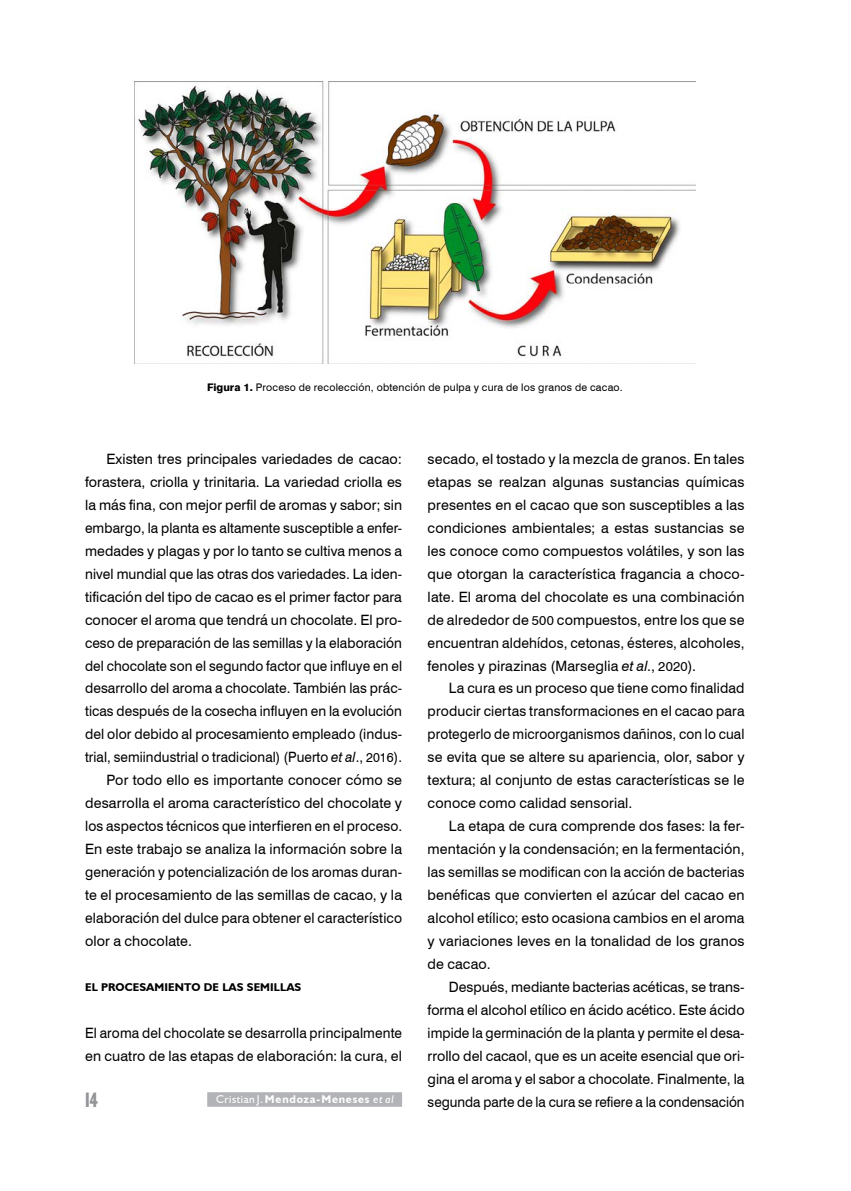
<style>
.page{position:relative;width:851px;height:1191px;background:#fff}
.page>*{position:absolute;margin:0;border:0;box-sizing:border-box;transform-origin:0 0}
.t1{font:700 condensed 21px "Humanist 521 BT Xtra";color:#939598;scale:.75 1}
.t2{font:14.25px/23px "Swiss 721 BT";letter-spacing:.005em;color:#000;text-align:justify}
.t3{font:14.25px/23px "Swiss 721 BT";letter-spacing:.005em;color:#000;scale:.96 1}
.t4{font:14.25px "Swiss 721 BT";letter-spacing:.005em;color:#000;scale:.95 1}
.t5{font:700 11.25px "Humanist 521 BT";letter-spacing:.07em;color:#fff}
.t6{font:700 11.25px "Humanist 521 BT";letter-spacing:.01em;color:#000}
.t7{font:10.5px "Swiss 721 BT";letter-spacing:.02em;color:#000}
.s1{font-weight:800}
.s2{font-style:italic}
.s3{font-size:13.05px}
.s4{font-weight:400}
.s5{font-weight:400;font-style:italic}
</style>
<div class="page">
<div style="left:207px;top:1092px;width:195px;height:14px;background:#b1b3b6"></div>
<img style="left:134px;top:82px;width:561px;height:281px">
<p class="t7" style="left:207px;top:380px;width:417px"><span class="s1">Figura 1.</span> Proceso de recolección, obtención de pulpa y cura de los granos de cacao.</p>
<p class="t2" style="left:106px;top:447px;width:297px">Existen tres principales variedades de cacao:</p>
<p class="t2" style="left:85px;top:470px;width:318px">forastera, criolla y trinitaria. La variedad criolla es</p>
<p class="t2" style="left:85px;top:493px;width:318px">la más fina, con mejor perfil de aromas y sabor; sin</p>
<p class="t3" style="left:85px;top:515px;width:331px">embargo, la planta es altamente susceptible a enfer-</p>
<p class="t2" style="left:85px;top:538px;width:318px">medades y plagas y por lo tanto se cultiva menos a</p>
<p class="t2" style="left:85px;top:561px;width:318px">nivel mundial que las otras dos variedades. La iden-</p>
<p class="t2" style="left:85px;top:584px;width:318px">tificación del tipo de cacao es el primer factor para</p>
<p class="t2" style="left:85px;top:607px;width:318px">conocer el aroma que tendrá un chocolate. El pro-</p>
<p class="t3" style="left:85px;top:630px;width:331px">ceso de preparación de las semillas y la elaboración</p>
<p class="t3" style="left:85px;top:653px;width:331px">del chocolate son el segundo factor que influye en el</p>
<p class="t2" style="left:85px;top:676px;width:318px">desarrollo del aroma a chocolate. También las prác-</p>
<p class="t3" style="left:85px;top:699px;width:331px">ticas después de la cosecha influyen en la evolución</p>
<p class="t2" style="left:85px;top:722px;width:318px">del olor debido al procesamiento empleado (indus-</p>
<p class="t4" style="left:85px;top:747px;width:335px">trial, semiindustrial o tradicional) (Puerto <span class="s2">et al</span>., <span class="s3">2016</span>).</p>
<p class="t2" style="left:106px;top:768px;width:297px">Por todo ello es importante conocer cómo se</p>
<p class="t2" style="left:85px;top:791px;width:318px">desarrolla el aroma característico del chocolate y</p>
<p class="t2" style="left:85px;top:814px;width:318px">los aspectos técnicos que interfieren en el proceso.</p>
<p class="t2" style="left:85px;top:837px;width:318px">En este trabajo se analiza la información sobre la</p>
<p class="t3" style="left:85px;top:860px;width:331px">generación y potencialización de los aromas duran-</p>
<p class="t2" style="left:85px;top:883px;width:318px">te el procesamiento de las semillas de cacao, y la</p>
<p class="t2" style="left:85px;top:906px;width:318px">elaboración del dulce para obtener el característico</p>
<p class="t2" style="left:85px;top:929px;width:108px">olor a chocolate.</p>
<p class="t6" style="left:85px;top:980px;width:218px">EL PROCESAMIENTO DE LAS SEMILLAS</p>
<p class="t3" style="left:85px;top:1020px;width:332px">El aroma del chocolate se desarrolla principalmente en cuatro de las etapas de elaboración: la cura, el</p>
<p class="t2" style="left:427px;top:447px;width:318px">secado, el tostado y la mezcla de granos. En tales etapas se realzan algunas sustancias químicas presentes en el cacao que son susceptibles a las condiciones ambientales; a estas sustancias se les conoce como compuestos volátiles, y son las que otorgan la característica fragancia a choco&shy;late. El aroma del chocolate es una combinación de alrededor de <span class="s3">500</span> compuestos, entre los que se encuentran aldehídos, cetonas, ésteres, alcoholes, fenoles y pirazinas (Marseglia <span class="s2">et al</span>., <span class="s3">2020</span>).</p>
<p class="t2" style="left:427px;top:676px;width:318px;text-indent:21px">La cura es un proceso que tiene como finalidad producir ciertas transformaciones en el cacao para protegerlo de microorganismos dañinos, con lo cual se evita que se altere su apariencia, olor, sabor y textura; al conjunto de estas características se le conoce como calidad sensorial.</p>
<p class="t2" style="left:427px;top:814px;width:318px;text-indent:21px">La etapa de cura comprende dos fases: la fer&shy;mentación y la condensación; en la fermentación, las semillas se modifican con la acción de bacterias benéficas que convierten el azúcar del cacao en alcohol etílico; esto ocasiona cambios en el aroma y variaciones leves en la tonalidad de los granos de cacao.</p>
<p class="t2" style="left:427px;top:974px;width:318px;text-indent:21px">Después, mediante bacterias acéticas, se trans&shy;forma el alcohol etílico en ácido acético. Este ácido impide la germinación de la planta y permite el desa&shy;rrollo del cacaol, que es un aceite esencial que ori&shy;gina el aroma y el sabor a chocolate. Finalmente, la</p>
<h1 class="t1" style="left:85px;top:1086px;width:18px">14</h1>
<p class="t5" style="left:216px;top:1092px;width:179px"><span class="s4">Cristian J.</span> Mendoza-Meneses <span class="s5">et al</span></p>
<p class="t4" style="left:427px;top:1091px;width:335px">segunda parte de la cura se refiere a la condensación</p>
</div>
